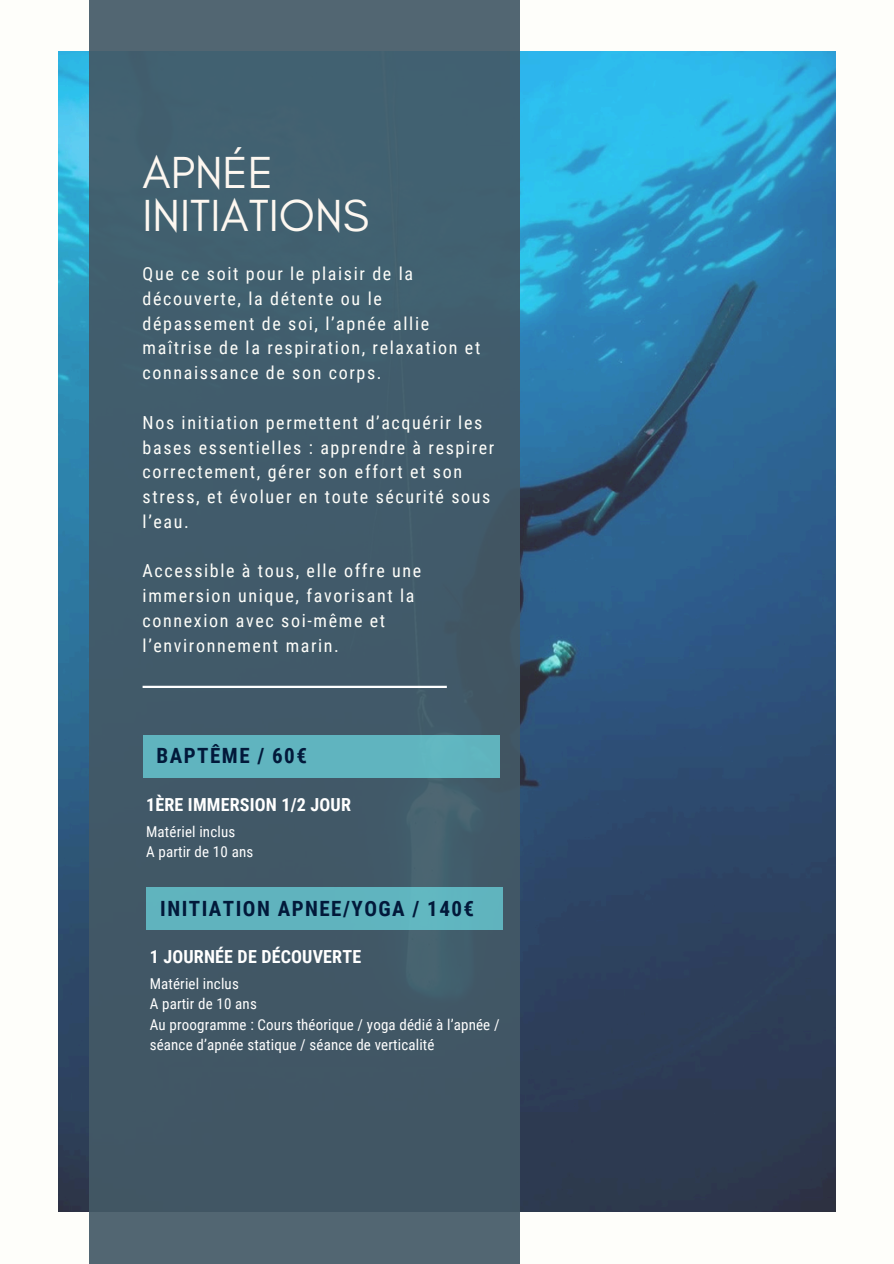
<style>
.page{position:relative;width:894px;height:1264px;background:#fff}
.page>*{position:absolute;margin:0;border:0;box-sizing:border-box;transform-origin:0 0}
.t1{font:45.75px/42.8px "Glacial Indifference";color:#fdf7f0}
.t2{font:700 21px "Roboto Condensed";letter-spacing:.07em;color:#02193a}
.t3{font:18px/24.8px "Roboto Condensed";letter-spacing:.09em;color:#fefefa}
.t4{font:700 18px "Roboto Condensed";letter-spacing:.01em;color:#fff}
.t5{font:15px/20.2px "Roboto Condensed";letter-spacing:.01em;color:#fff}
</style>
<div class="page">
<div style="left:0;top:0;width:893px;height:1263px;background:#fefefa"></div>
<img style="left:58px;top:52px;width:777px;height:1159px">
<div style="left:89px;top:0;width:430px;height:1263px;background:#435966"></div>
<hr style="left:142px;top:685px;width:304px;height:3px;background:#fff">
<div style="left:142px;top:735px;width:357px;height:42px;background:#60b4bf"></div>
<div style="left:146px;top:887px;width:357px;height:42px;background:#60b3be"></div>
<h1 class="t1" style="left:142px;top:151px;width:228px">APNÉE<br>INITIATIONS</h1>
<h4 class="t3" style="left:142px;top:262px;width:339px">Que ce soit pour le plaisir de la découverte, la détente ou le dépassement de soi, l’apnée allie maîtrise de la respiration, relaxation et connaissance de son corps.</h4>
<h4 class="t3" style="left:142px;top:410px;width:353px">Nos initiation permettent d’acquérir les bases essentielles : apprendre à respirer correctement, gérer son effort et son stress, et évoluer en toute sécurité sous l’eau.</h4>
<h4 class="t3" style="left:142px;top:559px;width:280px">Accessible à tous, elle offre une immersion unique, favorisant la connexion avec soi-même et l’environnement marin.</h4>
<p class="t2" style="left:157px;top:744px;width:152px">BAPTÊME / 60€</p>
<h3 class="t4" style="left:146px;top:794px;width:206px">1ÈRE IMMERSION 1/2 JOUR</h3>
<p class="t5" style="left:146px;top:821px;width:91px">Matériel inclus</p>
<h2 class="t5" style="left:146px;top:841px;width:109px">A partir de 10 ans</h2>
<p class="t2" style="left:160px;top:896px;width:315px">INITIATION APNEE/YOGA / 140€</p>
<h3 class="t4" style="left:150px;top:946px;width:213px">1 JOURNÉE DE DÉCOUVERTE</h3>
<p class="t5" style="left:150px;top:973px;width:91px">Matériel inclus</p>
<p class="t5" style="left:150px;top:994px;width:109px">A partir de 10 ans</p>
<h2 class="t5" style="left:150px;top:1014px;width:351px">Au proogramme : Cours théorique / yoga dédié à l’apnée / séance d’apnée statique / séance de verticalité</h2>
</div>
